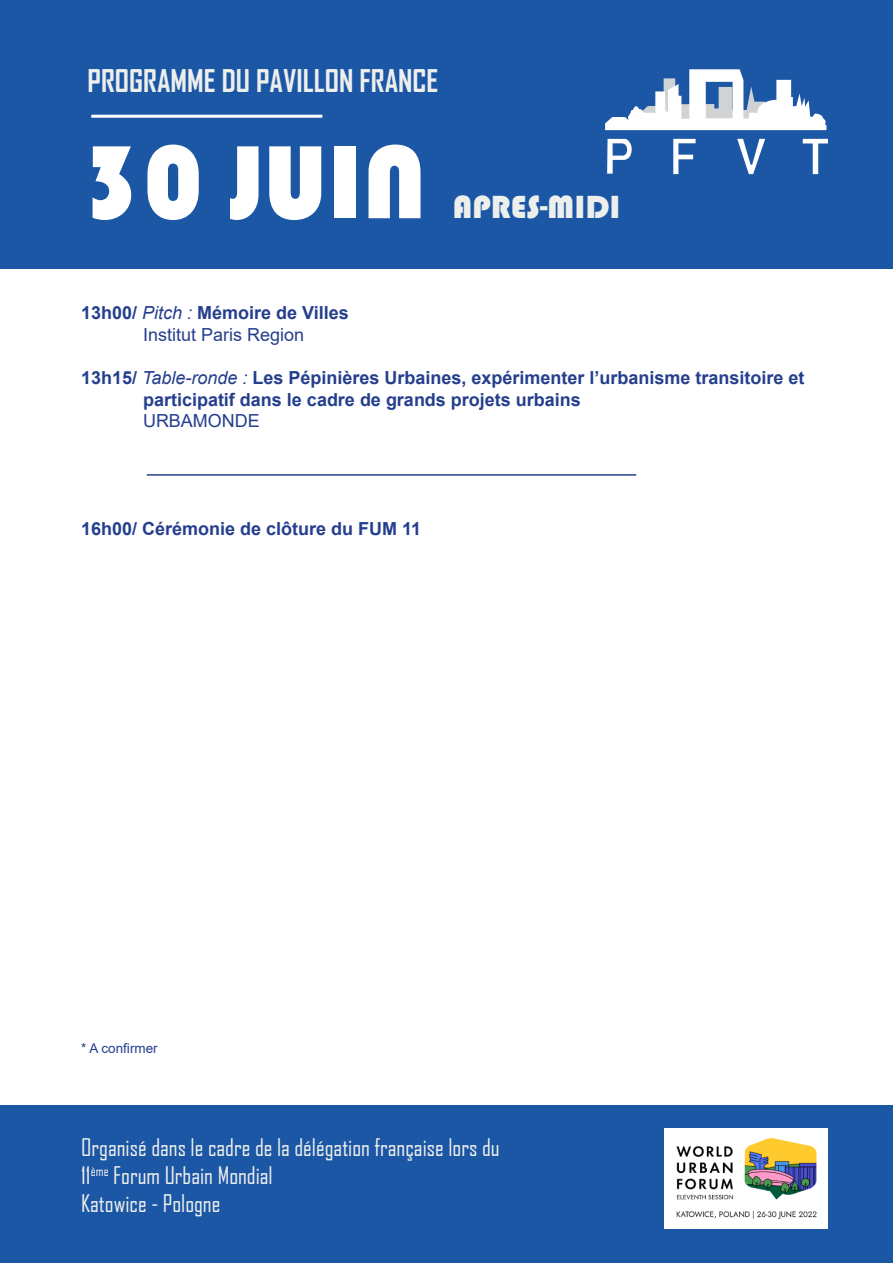
<style>
.page{position:relative;width:893px;height:1263px;background:#fff}
.page>*{position:absolute;margin:0;border:0;box-sizing:border-box;transform-origin:0 0}
.t1{font:107.85px "Bauhaus 93";color:#fff}
.t2{font:33px "Bauhaus 93";color:#edefed}
.t3{font:700 30px "Agency FB";color:#edefed}
.t4{font:23.25px/27.9px "Agency FB";color:#edefed}
.t5{font:700 18px "Arial";color:#253f8e}
.t6{font:18px "Arial";color:#253f8e}
.t7{font:13.5px "Arial";color:#253f8e}
.s1{font-weight:400;font-style:italic}
</style>
<div class="page">
<div style="left:0;top:0;width:893px;height:268px;background:#1c57a5"></div>
<div style="left:0;top:1106px;width:893px;height:157px;background:#1c57a5"></div>
<img style="left:664px;top:1128px;width:164px;height:100px">
<hr style="left:91px;top:115px;width:231px;height:3px;background:#fff">
<svg style="left:605px;top:69px;width:221px;height:61px"></svg>
<svg style="left:607px;top:139px;width:25px;height:35px"></svg>
<svg style="left:673px;top:139px;width:23px;height:35px"></svg>
<svg style="left:737px;top:139px;width:28px;height:35px"></svg>
<svg style="left:803px;top:139px;width:25px;height:35px"></svg>
<hr style="left:147px;top:474px;width:489px;height:2px;background:#253f8e">
<h3 class="t3" style="left:88px;top:62px;width:352px">PROGRAMME DU PAVILLON FRANCE</h3>
<p class="t1" style="left:81px;top:121px;width:347px">30 JUIN</p>
<p class="t2" style="left:453px;top:188px;width:169px">APRES-MIDI</p>
<p class="t5" style="left:81px;top:300px;width:269px">13h00/ <span class="s1">Pitch :</span> Mémoire de Villes</p>
<p class="t6" style="left:143px;top:322px;width:162px">Institut Paris Region</p>
<p class="t5" style="left:81px;top:365px;width:725px">13h15/ <span class="s1">Table-ronde :</span> Les Pépinières Urbaines, expérimenter l’urbanisme transitoire et</p>
<p class="t5" style="left:143px;top:387px;width:439px">participatif dans le cadre de grands projets urbains</p>
<p class="t6" style="left:143px;top:408px;width:118px">URBAMONDE</p>
<p class="t5" style="left:81px;top:516px;width:341px">16h00/ Cérémonie de clôture du FUM 11</p>
<p class="t7" style="left:81px;top:1039px;width:78px">* A confirmer</p>
<p class="t4" style="left:81px;top:1133px;width:420px">Organisé dans le cadre de la délégation française lors du<br>11<sup>ème</sup> Forum Urbain Mondial<br>Katowice - Pologne</p>
</div>
